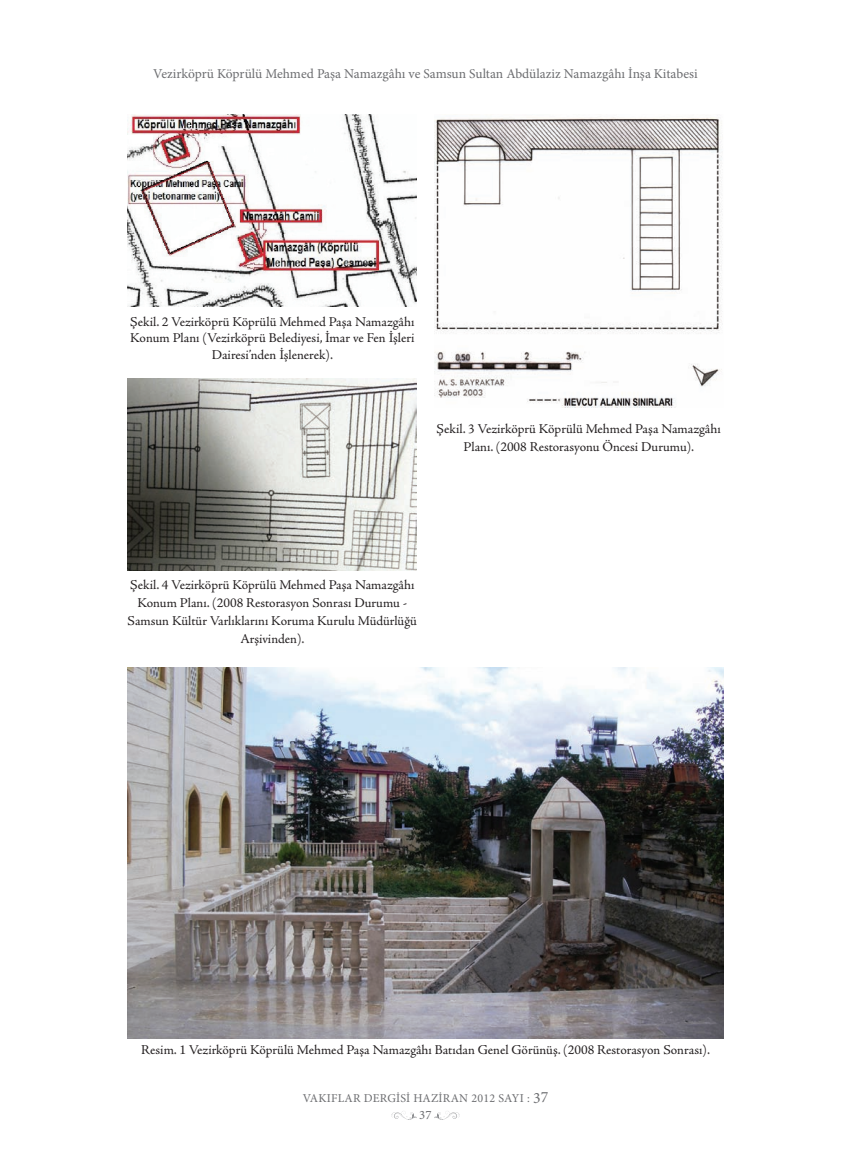
<style>
.page{position:relative;width:851px;height:1170px;background:#fff}
.page>*{position:absolute;margin:0;border:0;box-sizing:border-box;transform-origin:0 0}
.t1{font:13.5px/18px "Adobe Jenson Pro";letter-spacing:-.005em;color:#231f20;text-align:center}
.t2{font:13.5px "Minion Pro";color:#6c6d70}
.t3{font:12.75px "Minion Pro";color:#6c6d70}
.t4{font:12px "Minion Pro";letter-spacing:.02em;color:#6c6d70}
.s1{font-size:15.75px}
</style>
<div class="page">
<svg style="left:391px;top:1111px;width:26px;height:9px"></svg>
<svg style="left:434px;top:1111px;width:26px;height:9px"></svg>
<img style="left:128px;top:115px;width:289px;height:191px">
<img style="left:128px;top:668px;width:595px;height:369px">
<img style="left:128px;top:378px;width:289px;height:192px">
<img style="left:434px;top:117px;width:289px;height:290px">
<p class="t2" style="left:153px;top:64px;width:546px">Vezirköprü Köprülü Mehmed Paşa Namazgâhı ve Samsun Sultan Abdülaziz Namazgâhı İnşa Kitabesi</p>
<p class="t1" style="left:130px;top:313px;width:285px;line-height:16.5px">Şekil. 2 Vezirköprü Köprülü Mehmed Paşa Namazgâhı<br>Konum Planı (Vezirköprü Belediyesi, İmar ve Fen İşleri<br>Dairesi’nden İşlenerek).</p>
<p class="t1" style="left:436px;top:420px;width:285px">Şekil. 3 Vezirköprü Köprülü Mehmed Paşa Namazgâhı<br>Planı. (2008 Restorasyonu Öncesi Durumu).</p>
<p class="t1" style="left:128px;top:576px;width:291px">Şekil. 4 Vezirköprü Köprülü Mehmed Paşa Namazgâhı Konum Planı. (2008 Restorasyon Sonrası Durumu - Samsun Kültür Varlıklarını Koruma Kurulu Müdürlüğü Arşivinden).</p>
<p class="t1" style="left:141px;top:1040px;width:570px">Resim. 1 Vezirköprü Köprülü Mehmed Paşa Namazgâhı Batıdan Genel Görünüş. (2008 Restorasyon Sonrası).</p>
<p class="t4" style="left:303px;top:1089px;width:247px">VAKIFLAR DERGİSİ HAZİRAN 2012 SAYI : <span class="s1">37</span></p>
<p class="t3" style="left:419px;top:1106px;width:14px">37</p>
</div>
